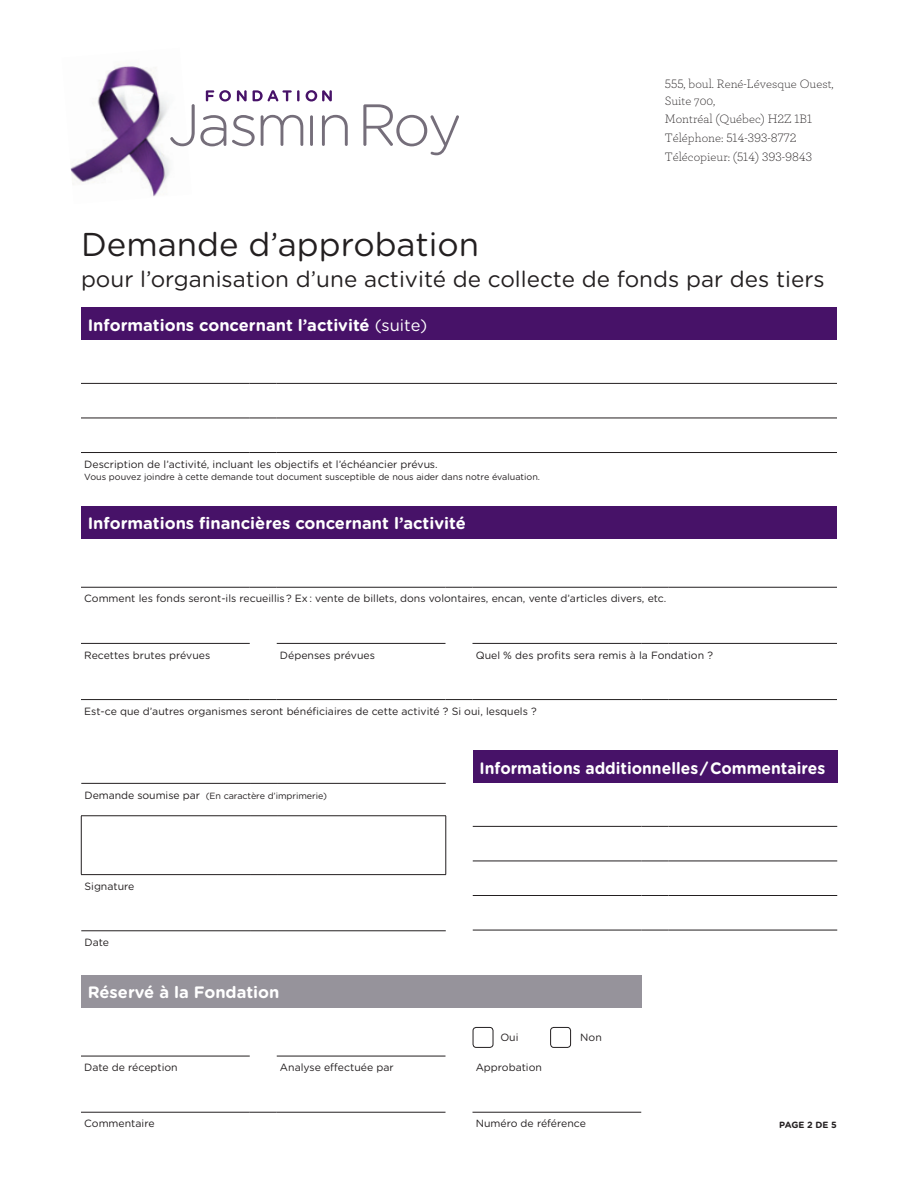
<style>
.page{position:relative;width:918px;height:1188px;background:#fff}
.page>*{position:absolute;margin:0;border:0;box-sizing:border-box;transform-origin:0 0}
.t1{font:33px "Gotham Rounded";color:#231f20}
.t2{font:22.5px "Gotham Rounded";color:#231f20}
.t3{font:700 16.5px "Gotham Rounded";color:#fff}
.t4{font:700 16.5px "Gotham Rounded";color:#fff;scale:.95 1}
.t5{font:300 12.75px/17.1px "Archer";color:#231f20}
.t6{font:10.5px "Gotham Rounded";color:#231f20}
.t7{font:9px "Gotham Rounded";color:#231f20}
.t8{font:700 9px "Gotham Rounded";letter-spacing:-.015em;color:#231f20}
.s1{font-weight:400}
.s2{font-size:10.5px}
</style>
<div class="page">
<img style="left:70px;top:64px;width:115px;height:133px">
<svg style="left:170px;top:90px;width:178px;height:56px"></svg>
<svg style="left:363px;top:104px;width:96px;height:51px"></svg>
<div style="left:81px;top:308px;width:756px;height:32px;background:#471268"></div>
<hr style="left:81px;top:383px;width:169px;height:1px;background:#231f20">
<svg style="left:250px;top:383px;width:27px;height:1px"></svg>
<hr style="left:277px;top:383px;width:560px;height:1px;background:#231f20">
<hr style="left:81px;top:418px;width:169px;height:1px;background:#231f20">
<svg style="left:250px;top:418px;width:27px;height:1px"></svg>
<hr style="left:277px;top:418px;width:560px;height:1px;background:#231f20">
<hr style="left:81px;top:452px;width:169px;height:1px;background:#231f20">
<svg style="left:250px;top:452px;width:27px;height:1px"></svg>
<hr style="left:277px;top:452px;width:560px;height:1px;background:#231f20">
<div style="left:81px;top:506px;width:756px;height:33px;background:#471268"></div>
<hr style="left:81px;top:643px;width:169px;height:1px;background:#231f20">
<hr style="left:277px;top:643px;width:169px;height:1px;background:#231f20">
<hr style="left:472px;top:643px;width:169px;height:1px;background:#231f20">
<svg style="left:641px;top:643px;width:27px;height:1px"></svg>
<hr style="left:668px;top:643px;width:169px;height:1px;background:#231f20">
<hr style="left:81px;top:699px;width:169px;height:1px;background:#231f20">
<svg style="left:250px;top:699px;width:27px;height:1px"></svg>
<hr style="left:277px;top:699px;width:169px;height:1px;background:#231f20">
<svg style="left:446px;top:699px;width:26px;height:1px"></svg>
<hr style="left:472px;top:699px;width:169px;height:1px;background:#231f20">
<svg style="left:641px;top:699px;width:27px;height:1px"></svg>
<hr style="left:668px;top:699px;width:169px;height:1px;background:#231f20">
<hr style="left:81px;top:587px;width:169px;height:1px;background:#231f20">
<svg style="left:250px;top:587px;width:27px;height:1px"></svg>
<hr style="left:277px;top:587px;width:169px;height:1px;background:#231f20">
<svg style="left:446px;top:587px;width:26px;height:1px"></svg>
<hr style="left:472px;top:587px;width:169px;height:1px;background:#231f20">
<svg style="left:641px;top:587px;width:27px;height:1px"></svg>
<hr style="left:668px;top:587px;width:169px;height:1px;background:#231f20">
<hr style="left:81px;top:930px;width:169px;height:1px;background:#231f20">
<svg style="left:250px;top:930px;width:27px;height:1px"></svg>
<hr style="left:277px;top:930px;width:169px;height:1px;background:#231f20">
<hr style="left:81px;top:783px;width:169px;height:1px;background:#231f20">
<svg style="left:250px;top:783px;width:27px;height:1px"></svg>
<hr style="left:277px;top:783px;width:169px;height:1px;background:#231f20">
<hr style="left:81px;top:815px;width:169px;height:1px;background:#231f20">
<hr style="left:81px;top:816px;width:1px;height:58px;background:#231f20">
<svg style="left:250px;top:815px;width:27px;height:1px"></svg>
<hr style="left:277px;top:815px;width:169px;height:1px;background:#231f20">
<hr style="left:446px;top:816px;width:1px;height:58px;background:#231f20">
<hr style="left:81px;top:874px;width:169px;height:1px;background:#231f20">
<svg style="left:250px;top:874px;width:27px;height:1px"></svg>
<hr style="left:277px;top:874px;width:169px;height:1px;background:#231f20">
<div style="left:81px;top:975px;width:560px;height:32px;background:#96939b"></div>
<hr style="left:472px;top:1112px;width:169px;height:1px;background:#231f20">
<hr style="left:81px;top:1056px;width:169px;height:1px;background:#231f20">
<hr style="left:277px;top:1056px;width:169px;height:1px;background:#231f20">
<hr style="left:81px;top:1112px;width:169px;height:1px;background:#231f20">
<svg style="left:250px;top:1112px;width:27px;height:1px"></svg>
<hr style="left:277px;top:1112px;width:169px;height:1px;background:#231f20">
<div style="left:473px;top:1027px;width:20px;height:21px;border:1px solid #231f20;border-radius:3px"></div>
<div style="left:550px;top:1027px;width:21px;height:21px;border:1px solid #231f20;border-radius:3px"></div>
<div style="left:473px;top:751px;width:364px;height:32px;background:#471268"></div>
<hr style="left:473px;top:826px;width:169px;height:1px;background:#231f20">
<svg style="left:642px;top:826px;width:27px;height:1px"></svg>
<hr style="left:669px;top:826px;width:168px;height:1px;background:#231f20">
<hr style="left:473px;top:861px;width:169px;height:1px;background:#231f20">
<svg style="left:642px;top:861px;width:27px;height:1px"></svg>
<hr style="left:669px;top:861px;width:168px;height:1px;background:#231f20">
<hr style="left:473px;top:895px;width:169px;height:1px;background:#231f20">
<svg style="left:642px;top:895px;width:27px;height:1px"></svg>
<hr style="left:669px;top:895px;width:168px;height:1px;background:#231f20">
<hr style="left:473px;top:930px;width:169px;height:1px;background:#231f20">
<svg style="left:642px;top:930px;width:27px;height:1px"></svg>
<hr style="left:669px;top:930px;width:168px;height:1px;background:#231f20">
<p class="t5" style="left:665px;top:75px;width:170px">555, boul. René-Lévesque Ouest,<br>Suite 700,<br>Montréal (Québec) H2Z 1B1</p>
<p class="t5" style="left:665px;top:128px;width:149px;line-height:19px">Téléphone: 514-393-8772<br>Télécopieur: (514) 393-9843</p>
<h1 class="t1" style="left:81px;top:222px;width:400px">Demande d’approbation</h1>
<h2 class="t2" style="left:81px;top:264px;width:745px">pour l’organisation d’une activité de collecte de fonds par des tiers</h2>
<h3 class="t3" style="left:88px;top:313px;width:341px">Informations concernant l’activité <span class="s1">(suite)</span></h3>
<p class="t6" style="left:84px;top:457px;width:355px">Description de l’activité, incluant les objectifs et l’échéancier prévus.</p>
<p class="t7" style="left:84px;top:471px;width:457px">Vous pouvez joindre à cette demande tout document susceptible de nous aider dans notre évaluation.</p>
<h3 class="t3" style="left:88px;top:511px;width:380px">Informations financières concernant l’activité</h3>
<p class="t6" style="left:84px;top:591px;width:584px">Comment les fonds seront-ils recueillis ? Ex : vente de billets, dons volontaires, encan, vente d’articles divers, etc.</p>
<p class="t6" style="left:84px;top:648px;width:128px">Recettes brutes prévues</p>
<p class="t6" style="left:280px;top:648px;width:96px">Dépenses prévues</p>
<p class="t6" style="left:476px;top:648px;width:239px">Quel % des profits sera remis à la Fondation ?</p>
<p class="t6" style="left:84px;top:704px;width:454px">Est-ce que d’autres organismes seront bénéficiaires de cette activité ? Si oui, lesquels ?</p>
<p class="t7" style="left:85px;top:789px;width:244px"><span class="s2">Demande soumise par</span> (En caractère d’imprimerie)</p>
<p class="t6" style="left:85px;top:879px;width:51px">Signature</p>
<p class="t6" style="left:85px;top:935px;width:26px">Date</p>
<h3 class="t3" style="left:88px;top:980px;width:193px">Réservé à la Fondation</h3>
<h3 class="t4" style="left:480px;top:756px;width:365px">Informations additionnelles ⁄ Commentaires</h3>
<p class="t6" style="left:500px;top:1030px;width:20px">Oui</p>
<p class="t6" style="left:580px;top:1030px;width:23px">Non</p>
<p class="t6" style="left:84px;top:1060px;width:95px">Date de réception</p>
<p class="t6" style="left:280px;top:1060px;width:115px">Analyse effectuée par</p>
<p class="t6" style="left:476px;top:1060px;width:68px">Approbation</p>
<p class="t6" style="left:84px;top:1116px;width:72px">Commentaire</p>
<p class="t6" style="left:476px;top:1116px;width:112px">Numéro de référence</p>
<p class="t8" style="left:779px;top:1118px;width:59px">PAGE 2 DE 5</p>
</div>
